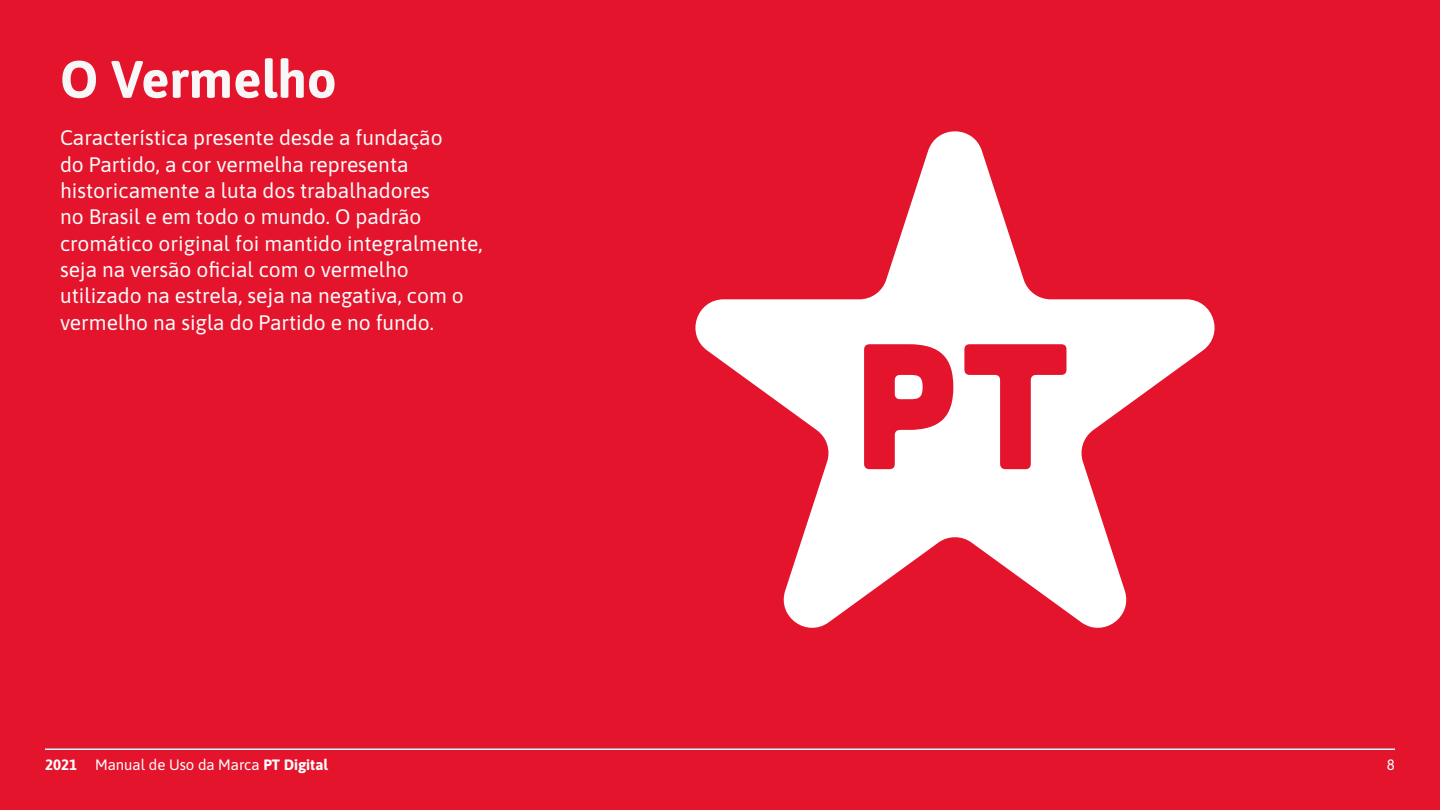
<style>
.page{position:relative;width:1440px;height:810px;background:#e4142c}
.page>*{position:absolute;margin:0;border:0;box-sizing:border-box;transform-origin:0 0}
.t1{font:700 52.5px "Asap";color:#f7f7f7}
.t2{font:21px/26.4px "Asap";color:#fafafa}
.t3{font:15px "Asap";color:#fff}
.s1{font-weight:700}
</style>
<div class="page">
<hr style="left:45px;top:748px;width:1350px;height:2px;background:#d8ffff">
<svg style="left:685px;top:125px;width:540px;height:513px;fill:#e4142c"></svg>
<svg style="left:864px;top:344px;width:202px;height:125px"></svg>
<h1 class="t1" style="left:60px;top:43px;width:278px">O Vermelho</h1>
<p class="t2" style="left:60px;top:123px;width:424px">Característica presente desde a fundação<br>do Partido, a cor vermelha representa historicamente a luta dos trabalhadores<br>no Brasil e em todo o mundo. O padrão cromático original foi mantido integralmente, seja na versão oficial com o vermelho utilizado na estrela, seja na negativa, com o vermelho na sigla do Partido e no fundo.</p>
<p class="t3" style="left:45px;top:755px;width:285px"><span class="s1">2021</span> Manual de Uso da Marca <span class="s1">PT Digital</span></p>
<p class="t3" style="left:1387px;top:755px;width:10px">8</p>
</div>
